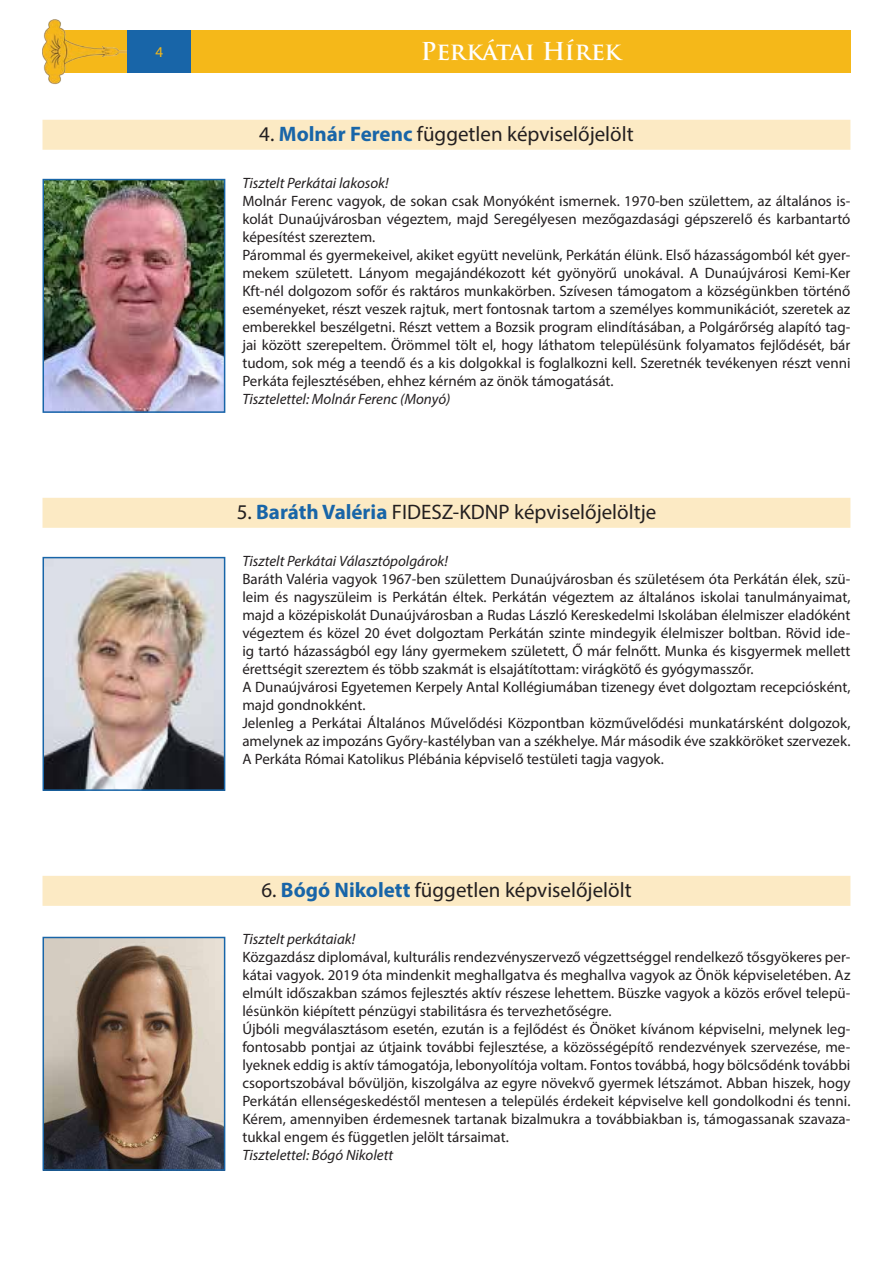
<style>
.page{position:relative;width:893px;height:1263px;background:#fff}
.page>*{position:absolute;margin:0;border:0;box-sizing:border-box;transform-origin:0 0}
.t1{font:700 24px "Trajan Pro";letter-spacing:-.01em;color:#fff}
.t2{font:21px "Myriad Pro";color:#231f20}
.t3{font:15px/18px "Myriad Pro";color:#231f20}
.t4{font:italic 15px "Myriad Pro";color:#231f20}
.t5{font:15px "Myriad Pro";color:#f5b819}
.s1{font-weight:700;color:#1865a8}
</style>
<div class="page">
<div style="left:55px;top:30px;width:795px;height:42px;background:#f5b819"></div>
<img style="left:43px;top:19px;width:98px;height:66px">
<div style="left:128px;top:30px;width:63px;height:42px;background:#1865a8"></div>
<div style="left:43px;top:120px;width:807px;height:30px;background:#fceac4"></div>
<div style="left:43px;top:498px;width:807px;height:30px;background:#fceac4"></div>
<div style="left:43px;top:876px;width:807px;height:30px;background:#fceac4"></div>
<img style="left:46px;top:182px;width:176px;height:228px">
<div style="left:43px;top:179px;width:182px;height:234px;border:2px solid #1865a8"></div>
<img style="left:46px;top:560px;width:176px;height:228px">
<div style="left:43px;top:557px;width:182px;height:234px;border:2px solid #1865a8"></div>
<img style="left:46px;top:940px;width:176px;height:228px">
<div style="left:43px;top:937px;width:182px;height:234px;border:2px solid #1865a8"></div>
<p class="t5" style="left:156px;top:42px;width:9px">4</p>
<h1 class="t1" style="left:421px;top:36px;width:202px">Perkátai Hírek</h1>
<h2 class="t2" style="left:259px;top:121px;width:376px">4. <span class="s1">Molnár Ferenc</span> független képviselőjelölt</h2>
<p class="t4" style="left:242px;top:174px;width:148px">Tisztelt Perkátai lakosok!</p>
<p class="t3" style="left:242px;top:192px;width:610px">Molnár Ferenc vagyok, de sokan csak Monyóként ismernek. 1970-ben születtem, az általános is&shy;kolát Dunaújvárosban végeztem, majd Seregélyesen mezőgazdasági gépszerelő és karbantartó képesítést szereztem.<br>Párommal és gyermekeivel, akiket együtt nevelünk, Perkátán élünk. Első házasságomból két gyer&shy;mekem született. Lányom megajándékozott két gyönyörű unokával. A Dunaújvárosi Kemi-Ker Kft-nél dolgozom sofőr és raktáros munkakörben. Szívesen támogatom a községünkben történő eseményeket, részt veszek rajtuk, mert fontosnak tartom a személyes kommunikációt, szeretek az emberekkel beszélgetni. Részt vettem a Bozsik program elindításában, a Polgárőrség alapító tag&shy;jai között szerepeltem. Örömmel tölt el, hogy láthatom településünk folyamatos fejlődését, bár tudom, sok még a teendő és a kis dolgokkal is foglalkozni kell. Szeretnék tevékenyen részt venni Perkáta fejlesztésében, ehhez kérném az önök támogatását.</p>
<p class="t4" style="left:242px;top:390px;width:210px">Tisztelettel: Molnár Ferenc (Monyó)</p>
<h2 class="t2" style="left:237px;top:499px;width:421px">5. <span class="s1">Baráth Valéria</span> FIDESZ-KDNP képviselőjelöltje</h2>
<p class="t4" style="left:242px;top:552px;width:207px">Tisztelt Perkátai Választópolgárok!</p>
<p class="t3" style="left:242px;top:570px;width:610px">Baráth Valéria vagyok 1967-ben születtem Dunaújvárosban és születésem óta Perkátán élek, szü&shy;leim és nagyszüleim is Perkátán éltek. Perkátán végeztem az általános iskolai tanulmányaimat, majd a középiskolát Dunaújvárosban a Rudas László Kereskedelmi Iskolában élelmiszer eladóként végeztem és közel 20 évet dolgoztam Perkátán szinte mindegyik élelmiszer boltban. Rövid ide&shy;ig tartó házasságból egy lány gyermekem született, Ő már felnőtt. Munka és kisgyermek mellett érettségit szereztem és több szakmát is elsajátítottam: virágkötő és gyógymasszőr.<br>A Dunaújvárosi Egyetemen Kerpely Antal Kollégiumában tizenegy évet dolgoztam recepciósként, majd gondnokként.<br>Jelenleg a Perkátai Általános Művelődési Központban közművelődési munkatársként dolgozok, amelynek az impozáns Győry-kastélyban van a székhelye. Már második éve szakköröket szervezek.<br>A Perkáta Római Katolikus Plébánia képviselő testületi tagja vagyok.</p>
<h2 class="t2" style="left:261px;top:877px;width:372px">6. <span class="s1">Bógó Nikolett</span> független képviselőjelölt</h2>
<p class="t4" style="left:242px;top:930px;width:114px">Tisztelt perkátaiak!</p>
<p class="t3" style="left:242px;top:948px;width:610px">Közgazdász diplomával, kulturális rendezvényszervező végzettséggel rendelkező tősgyökeres per&shy;kátai vagyok. 2019 óta mindenkit meghallgatva és meghallva vagyok az Önök képviseletében. Az elmúlt időszakban számos fejlesztés aktív részese lehettem. Büszke vagyok a közös erővel telepü&shy;lésünkön kiépített pénzügyi stabilitásra és tervezhetőségre.<br>Újbóli megválasztásom esetén, ezután is a fejlődést és Önöket kívánom képviselni, melynek leg&shy;fontosabb pontjai az útjaink további fejlesztése, a közösségépítő rendezvények szervezése, me&shy;lyeknek eddig is aktív támogatója, lebonyolítója voltam. Fontos továbbá, hogy bölcsődénk további csoportszobával bővüljön, kiszolgálva az egyre növekvő gyermek létszámot. Abban hiszek, hogy Perkátán ellenségeskedéstől mentesen a település érdekeit képviselve kell gondolkodni és tenni.<br>Kérem, amennyiben érdemesnek tartanak bizalmukra a továbbiakban is, támogassanak szavaza&shy;tukkal engem és független jelölt társaimat.</p>
<p class="t4" style="left:242px;top:1146px;width:152px">Tisztelettel: Bógó Nikolett</p>
</div>
